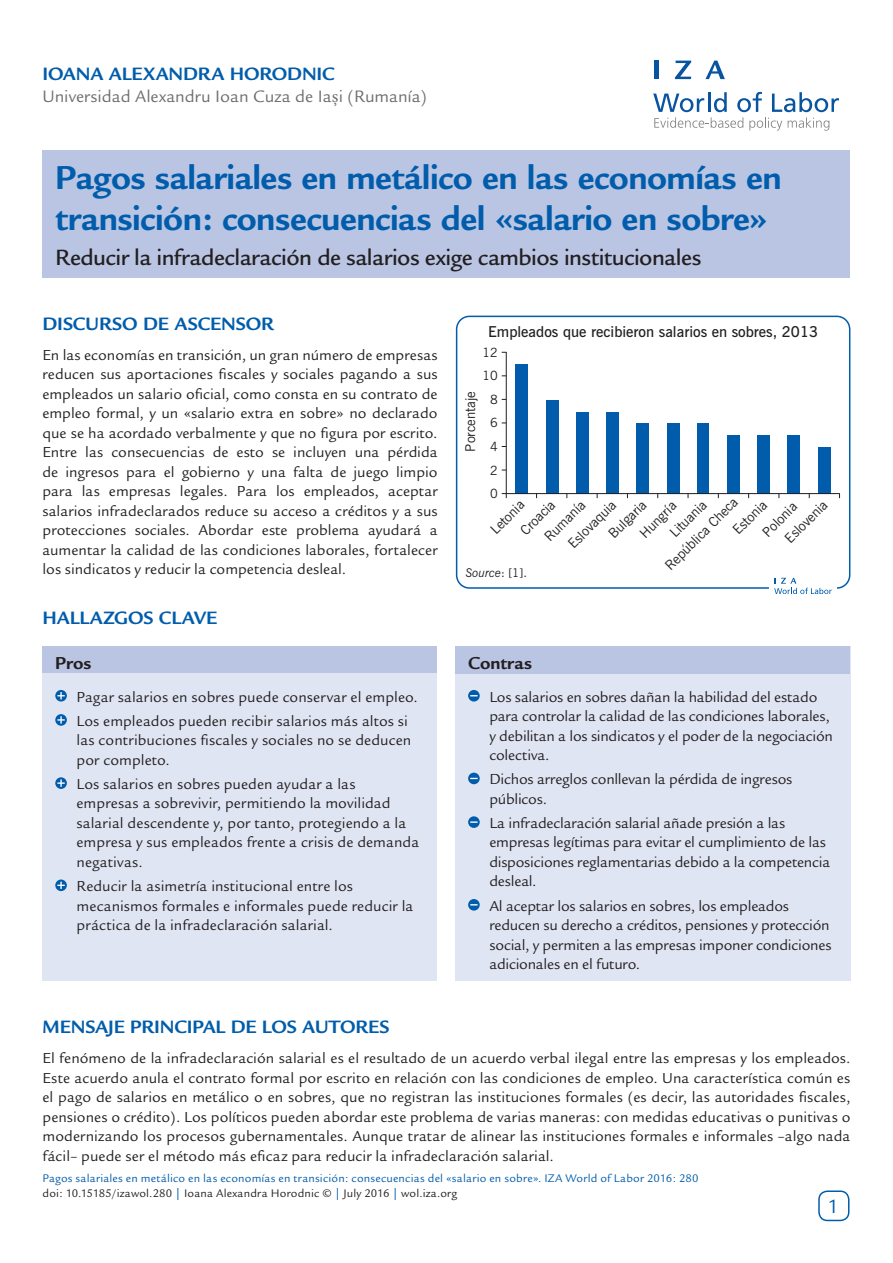
<style>
.page{position:relative;width:893px;height:1263px;background:#fff}
.page>*{position:absolute;margin:0;border:0;box-sizing:border-box;transform-origin:0 0}
.Cover__Title{font:700 36px/40.5px "Legacy Sans";letter-spacing:-.015em;color:#015dab}
.Cover__Subtitle{font:500 24px "Legacy Sans";letter-spacing:-.02em;color:#231f20}
.t1{font:21px "Legacy Sans";color:#015dab}
.Main__A_Level_Headin{font:700 19.5px "Legacy Sans";letter-spacing:-.005em;color:#015dab}
.Cover__AuthorName{font:700 19.5px "Legacy Sans";letter-spacing:-.005em;color:#015dab}
.Cover__Pro_Con_Heade{font:700 18.75px "Legacy Sans";color:#231f20}
.Cover__Affiliation{font:18px "Legacy Sans";letter-spacing:-.005em;color:#6c6d70}
.Main__Bodytext{font:15.75px/19.5px "Legacy Sans";color:#231f20;text-align:justify}
.Cover__Pro_Con_Bulle{font:15.75px/19.5px "Legacy Sans";color:#231f20}
.t2{font:600 15px "News Gothic BT";color:#231f20}
.t3{font:13.5px/22.5px "News Gothic BT";color:#231f20}
.t4{font:12.75px/23.5px "News Gothic BT";color:#231f20;text-align:right}
.Cover_Footer{font:12px "Legacy Sans";letter-spacing:.015em;color:#015dab}
.t5{font:12px "Legacy Sans";letter-spacing:.015em;color:#231f20}
.t6{font:italic 12px "News Gothic BT";color:#231f20}
.s1{font-family:"Minion Pro"}
.s2{font-style:normal}
.s3{color:#015dab}
</style>
<div class="page">
<div style="left:43px;top:150px;width:807px;height:128px;background:#b9c5e3"></div>
<div style="left:818px;top:1190px;width:31px;height:31px;border:2px solid #015dab;border-radius:9px"></div>
<svg style="left:653px;top:92px;width:186px;height:39px"></svg>
<hr style="left:654px;top:61px;width:4px;height:18px;background:#0854a0">
<svg style="left:675px;top:61px;width:16px;height:18px"></svg>
<svg style="left:705px;top:61px;width:20px;height:18px"></svg>
<div style="left:455px;top:646px;width:395px;height:335px;background:#e0e5f3"></div>
<div style="left:455px;top:646px;width:395px;height:28px;background:#b9c5e3"></div>
<svg style="left:468px;top:690px;width:12px;height:11px"></svg>
<svg style="left:468px;top:773px;width:12px;height:11px"></svg>
<div style="left:468px;top:816px;width:12px;height:12px;background:#015dab;border-radius:50%"></div>
<svg style="left:470px;top:821px;width:8px;height:2px"></svg>
<svg style="left:468px;top:899px;width:12px;height:12px"></svg>
<div style="left:43px;top:646px;width:394px;height:335px;background:#e0e5f3"></div>
<div style="left:43px;top:646px;width:394px;height:27px;background:#b9c5e3"></div>
<svg style="left:55px;top:690px;width:12px;height:11px"></svg>
<svg style="left:57px;top:692px;width:8px;height:7px"></svg>
<svg style="left:55px;top:714px;width:12px;height:12px"></svg>
<svg style="left:57px;top:716px;width:8px;height:8px"></svg>
<svg style="left:55px;top:777px;width:12px;height:12px"></svg>
<svg style="left:57px;top:779px;width:8px;height:8px"></svg>
<svg style="left:55px;top:879px;width:12px;height:12px"></svg>
<svg style="left:57px;top:882px;width:8px;height:7px"></svg>
<div style="left:456px;top:316px;width:394px;height:273px;border:2px solid #015dab;border-radius:13px"></div>
<svg style="left:502px;top:493px;width:5px;height:5px"></svg>
<svg style="left:505px;top:351px;width:335px;height:143px"></svg>
<div style="left:769px;top:572px;width:68px;height:22px;background:#fff"></div>
<svg style="left:774px;top:578px;width:58px;height:16px"></svg>
<p class="Cover__AuthorName" style="left:43px;top:63px;width:294px">IOANA ALEXANDRA HORODNIC</p>
<p class="Cover__Affiliation" style="left:43px;top:86px;width:386px">Universidad Alexandru Ioan Cuza de Ia<span class="s1">ș</span>i (Rumanía)</p>
<p class="Cover__Title" style="left:55px;top:158px;width:728px">Pagos salariales en metálico en las economías en transición: consecuencias del «salario en sobre»</p>
<p class="Cover__Subtitle" style="left:55px;top:244px;width:648px">Reducir la infradeclaración de salarios exige cambios institucionales</p>
<p class="Main__A_Level_Headin" style="left:43px;top:312px;width:233px">DISCURSO DE ASCENSOR</p>
<p class="Main__Bodytext" style="left:43px;top:345px;width:397px">En las economías en transición, un gran número de empresas reducen sus aportaciones fiscales y sociales pagando a sus empleados un salario oficial, como consta en su contrato de empleo formal, y un «salario extra en sobre» no declarado que se ha acordado verbalmente y que no figura por escrito.<br>Entre las consecuencias de esto se incluyen una pérdida de ingresos para el gobierno y una falta de juego limpio para las empresas legales. Para los empleados, aceptar salarios infradeclarados reduce su acceso a créditos y a sus protecciones sociales. Abordar este problema ayudará a aumentar la calidad de las condiciones laborales, fortalecer los sindicatos y reducir la competencia desleal.</p>
<p class="Main__A_Level_Headin" style="left:43px;top:606px;width:176px">HALLAZGOS CLAVE</p>
<p class="Cover__Pro_Con_Heade" style="left:55px;top:652px;width:38px">Pros</p>
<p class="Cover__Pro_Con_Bulle" style="left:77px;top:687px;width:343px">Pagar salarios en sobres puede conservar el empleo.</p>
<p class="Cover__Pro_Con_Bulle" style="left:77px;top:711px;width:336px">Los empleados pueden recibir salarios más altos si las contribuciones fiscales y sociales no se deducen por completo.</p>
<p class="Cover__Pro_Con_Bulle" style="left:77px;top:774px;width:344px">Los salarios en sobres pueden ayudar a las empresas a sobrevivir, permitiendo la movilidad salarial descendente y, por tanto, protegiendo a la empresa y sus empleados frente a crisis de demanda negativas.</p>
<p class="Cover__Pro_Con_Bulle" style="left:77px;top:876px;width:338px">Reducir la asimetría institucional entre los mecanismos formales e informales puede reducir la práctica de la infradeclaración salarial.</p>
<p class="t2" style="left:488px;top:322px;width:331px">Empleados que recibieron salarios en sobres, 2013</p>
<p class="t4" style="left:482px;top:340px;width:17px">12<br>10<br>8<br>6<br>4<br>2<br>0</p>
<p class="t3" style="left:459px;top:452px;width:62px;rotate:-90deg">Porcentaje</p>
<p class="t3" style="left:659px;top:560px;width:98px;rotate:-45deg">República Checa</p>
<p class="t3" style="left:485px;top:524px;width:43px;rotate:-45deg">Letonia</p>
<p class="t3" style="left:779px;top:532px;width:55px;rotate:-45deg">Eslovenia</p>
<p class="t3" style="left:741px;top:510px;width:44px;text-indent:-19px;rotate:-45deg">Estonia<br>Polonia</p>
<p class="t3" style="left:515px;top:524px;width:44px;rotate:-45deg">Croacia</p>
<p class="t3" style="left:539px;top:531px;width:53px;rotate:-45deg">Rumanía</p>
<p class="t3" style="left:562px;top:538px;width:63px;rotate:-45deg">Eslovaquia</p>
<p class="t3" style="left:603px;top:528px;width:49px;rotate:-45deg">Bulgaria</p>
<p class="t3" style="left:664px;top:527px;width:47px;rotate:-45deg">Lituania</p>
<p class="t3" style="left:634px;top:527px;width:47px;rotate:-45deg">Hungría</p>
<p class="t6" style="left:465px;top:565px;width:63px">Source<span class="s2">: [1].</span></p>
<p class="Cover__Pro_Con_Heade" style="left:468px;top:652px;width:65px">Contras</p>
<p class="Cover__Pro_Con_Bulle" style="left:489px;top:687px;width:345px">Los salarios en sobres dañan la habilidad del estado para controlar la calidad de las condiciones laborales, y debilitan a los sindicatos y el poder de la negociación colectiva.</p>
<p class="Cover__Pro_Con_Bulle" style="left:489px;top:770px;width:304px">Dichos arreglos conllevan la pérdida de ingresos públicos.</p>
<p class="Cover__Pro_Con_Bulle" style="left:489px;top:813px;width:342px">La infradeclaración salarial añade presión a las empresas legítimas para evitar el cumplimiento de las disposiciones reglamentarias debido a la competencia desleal.</p>
<p class="Cover__Pro_Con_Bulle" style="left:489px;top:896px;width:344px">Al aceptar los salarios en sobres, los empleados reducen su derecho a créditos, pensiones y protección social, y permiten a las empresas imponer condiciones adicionales en el futuro.</p>
<p class="Main__A_Level_Headin" style="left:43px;top:1016px;width:349px">MENSAJE PRINCIPAL DE LOS AUTORES</p>
<p class="Main__Bodytext" style="left:43px;top:1049px;width:809px">El fenómeno de la infradeclaración salarial es el resultado de un acuerdo verbal ilegal entre las empresas y los empleados.<br>Este acuerdo anula el contrato formal por escrito en relación con las condiciones de empleo. Una característica común es el pago de salarios en metálico o en sobres, que no registran las instituciones formales (es decir, las autoridades fiscales, pensiones o crédito). Los políticos pueden abordar este problema de varias maneras: con medidas educativas o punitivas o modernizando los procesos gubernamentales. Aunque tratar de alinear las instituciones formales e informales –algo nada fácil– puede ser el método más eficaz para reducir la infradeclaración salarial.</p>
<p class="Cover_Footer" style="left:43px;top:1171px;width:658px">Pagos salariales en metálico en las economías en transición: consecuencias del «salario en sobre». IZA World of Labor 2016: 280</p>
<p class="t5" style="left:43px;top:1186px;width:416px">doi: 10.15185/izawol.280 <span class="s3">|</span> Ioana Alexandra Horodnic © <span class="s3">|</span> July 2016 <span class="s3">|</span> wol.iza.org</p>
<p class="t1" style="left:828px;top:1194px;width:13px">1</p>
</div>
